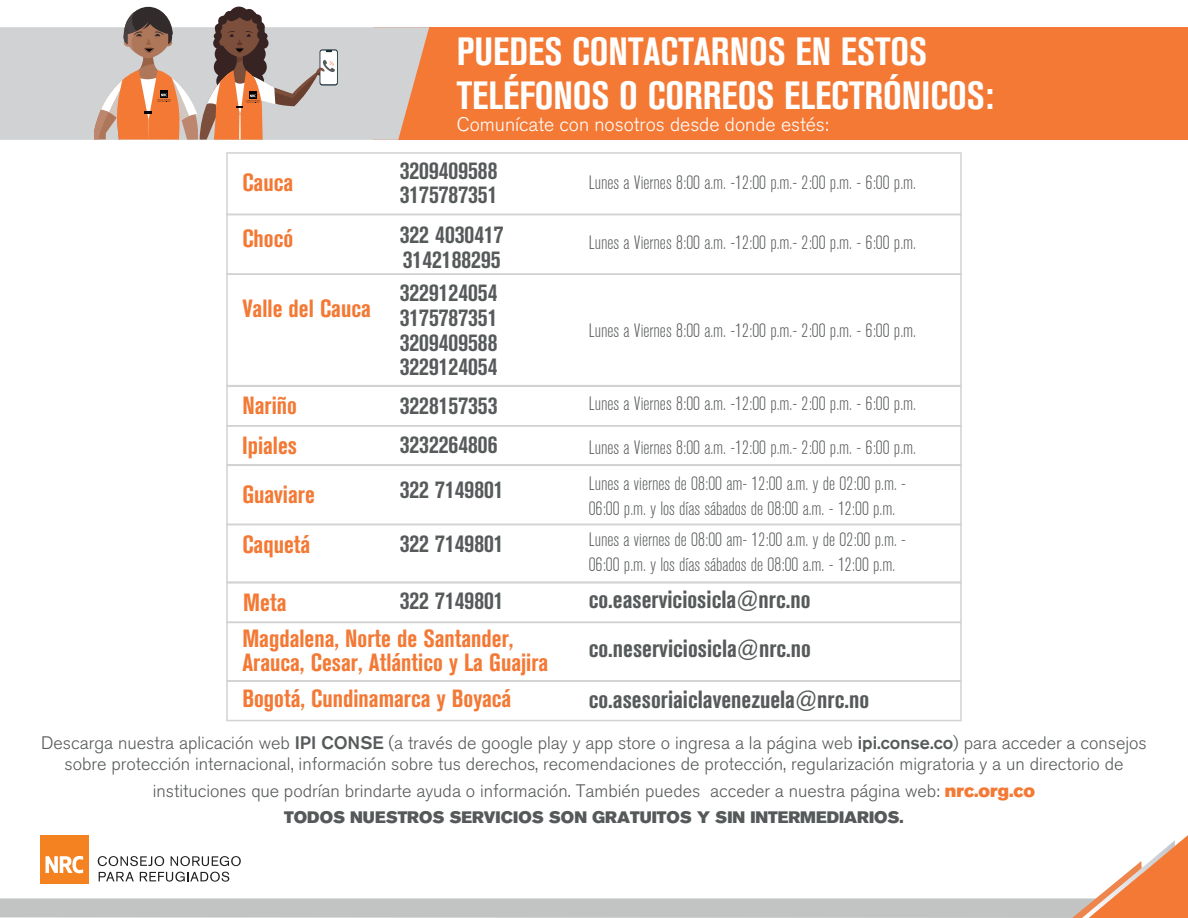
<style>
.page{position:relative;width:1188px;height:918px;background:#fff}
.page>*{position:absolute;margin:0;border:0;box-sizing:border-box;transform-origin:0 0}
.t1{font:700 condensed 39px/43.5px "Akzidenz Grotesk BE";color:#fff}
.t2{font:700 condensed 24.75px/24.8px "Akzidenz Grotesk BE";color:#575a5b}
.t3{font:700 condensed 24.75px/49.3px "Akzidenz Grotesk BE";color:#f37935}
.t4{font:300 19.5px "Akzidenz Grotesk BE";color:#fff}
.t5{font:300 condensed 19.2px/36.9px "Akzidenz Grotesk BE";color:#575a5b}
.t6{font:300 18px/21.6px "Akzidenz Grotesk BE";color:#575a5b;text-align:center}
.t7{font:16.5px "Akzidenz Grotesk BE Super";color:#56595a}
.s1{font-weight:500}
.s2{font-family:"Akzidenz Grotesk BE Super";font-weight:400;color:#f37935}
</style>
<div class="page">
<div style="left:374px;top:27px;width:814px;height:113px;background:#f37935"></div>
<svg style="left:0;top:27px;width:429px;height:113px;fill:#d1d2d4"></svg>
<svg style="left:0;top:835px;width:1188px;height:83px"></svg>
<svg style="left:320px;top:49px;width:18px;height:37px"></svg>
<svg style="left:94px;top:7px;width:243px;height:133px"></svg>
<div style="left:226px;top:152px;width:736px;height:63px;border:2px solid #d1d2d4"></div>
<div style="left:226px;top:524px;width:736px;height:59px;border:2px solid #d1d2d4"></div>
<div style="left:226px;top:582px;width:736px;height:41px;border:2px solid #d1d2d4"></div>
<div style="left:226px;top:386px;width:736px;height:41px;border:2px solid #d1d2d4"></div>
<div style="left:226px;top:425px;width:736px;height:41px;border:2px solid #d1d2d4"></div>
<div style="left:226px;top:680px;width:736px;height:41px;border:2px solid #d1d2d4"></div>
<div style="left:226px;top:214px;width:736px;height:61px;border:2px solid #d1d2d4"></div>
<div style="left:226px;top:273px;width:736px;height:113px;border:2px solid #d1d2d4"></div>
<div style="left:226px;top:464px;width:736px;height:61px;border:2px solid #d1d2d4"></div>
<div style="left:226px;top:622px;width:736px;height:60px;border:2px solid #d1d2d4"></div>
<h1 class="t1" style="left:457px;top:31px;width:538px">PUEDES CONTACTARNOS EN ESTOS<br>TELÉFONOS O CORREOS ELECTRÓNICOS:</h1>
<p class="t4" style="left:457px;top:113px;width:374px">Comunícate con nosotros desde donde estés:</p>
<p class="t3" style="left:242px;top:158px;width:52px">Cauca</p>
<p class="t2" style="left:400px;top:158px;width:99px">3209409588<br>3175787351</p>
<p class="t3" style="left:242px;top:214px;width:52px">Chocó</p>
<p class="t3" style="left:242px;top:284px;width:130px">Valle del Cauca</p>
<p class="t3" style="left:242px;top:381px;width:56px">Nariño</p>
<p class="t2" style="left:400px;top:223px;width:105px">322 4030417<br>3142188295</p>
<p class="t2" style="left:400px;top:281px;width:99px;text-align:justify">3229124054<br>3175787351<br>3209409588<br>3229124054</p>
<p class="t2" style="left:400px;top:393px;width:99px">3228157353</p>
<p class="t3" style="left:242px;top:421px;width:57px">Ipiales</p>
<p class="t2" style="left:400px;top:433px;width:99px">3232264806</p>
<p class="t3" style="left:242px;top:470px;width:74px">Guaviare<br>Caquetá</p>
<p class="t2" style="left:400px;top:463px;width:105px;line-height:53.6px">322 7149801<br>322 7149801</p>
<p class="t3" style="left:243px;top:578px;width:45px">Meta</p>
<p class="t2" style="left:400px;top:589px;width:105px">322 7149801</p>
<p class="t3" style="left:242px;top:626px;width:308px;line-height:24.8px">Magdalena, Norte de Santander,<br>Arauca, Cesar, Atlántico y La Guajira</p>
<p class="t3" style="left:242px;top:674px;width:271px">Bogotá, Cundinamarca y Boyacá</p>
<p class="t5" style="left:589px;top:165px;width:329px">Lunes a Viernes 8:00 a.m. -12:00 p.m.- 2:00 p.m. - 6:00 p.m.</p>
<p class="t5" style="left:589px;top:224px;width:329px">Lunes a Viernes 8:00 a.m. -12:00 p.m.- 2:00 p.m. - 6:00 p.m.</p>
<p class="t5" style="left:589px;top:313px;width:329px">Lunes a Viernes 8:00 a.m. -12:00 p.m.- 2:00 p.m. - 6:00 p.m.</p>
<p class="t5" style="left:589px;top:386px;width:329px">Lunes a Viernes 8:00 a.m. -12:00 p.m.- 2:00 p.m. - 6:00 p.m.</p>
<p class="t5" style="left:589px;top:429px;width:329px">Lunes a Viernes 8:00 a.m. -12:00 p.m.- 2:00 p.m. - 6:00 p.m.<br>Lunes a viernes de 08:00 am- 12:00 a.m. y de 02:00 p.m. -</p>
<p class="t5" style="left:589px;top:494px;width:319px;line-height:31.2px">06:00 p.m. y los días sábados de 08:00 a.m. - 12:00 p.m.<br>Lunes a viernes de 08:00 am- 12:00 a.m. y de 02:00 p.m. -</p>
<p class="t5" style="left:589px;top:547px;width:308px">06:00 p.m. y los días sábados de 08:00 a.m. - 12:00 p.m.</p>
<p class="t2" style="left:589px;top:587px;width:223px">co.easerviciosicla@nrc.no</p>
<p class="t2" style="left:589px;top:623px;width:282px;line-height:51.3px">co.neserviciosicla@nrc.no co.asesoriaiclavenezuela@nrc.no</p>
<p class="t6" style="left:41px;top:732px;width:1107px">Descarga nuestra aplicación web <span class="s1">IPI CONSE</span> (a través de google play y app store o ingresa a la página web <span class="s1">ipi.conse.co</span>) para acceder a consejos sobre protección internacional, información sobre tus derechos, recomendaciones de protección, regularización migratoria y a un directorio de</p>
<p class="t6" style="left:153px;top:780px;width:884px">instituciones que podrían brindarte ayuda o información. También puedes acceder a nuestra página web: <span class="s2">nrc.org.co</span></p>
<p class="t7" style="left:284px;top:808px;width:621px">TODOS NUESTROS SERVICIOS SON GRATUITOS Y SIN INTERMEDIARIOS.</p>
</div>
